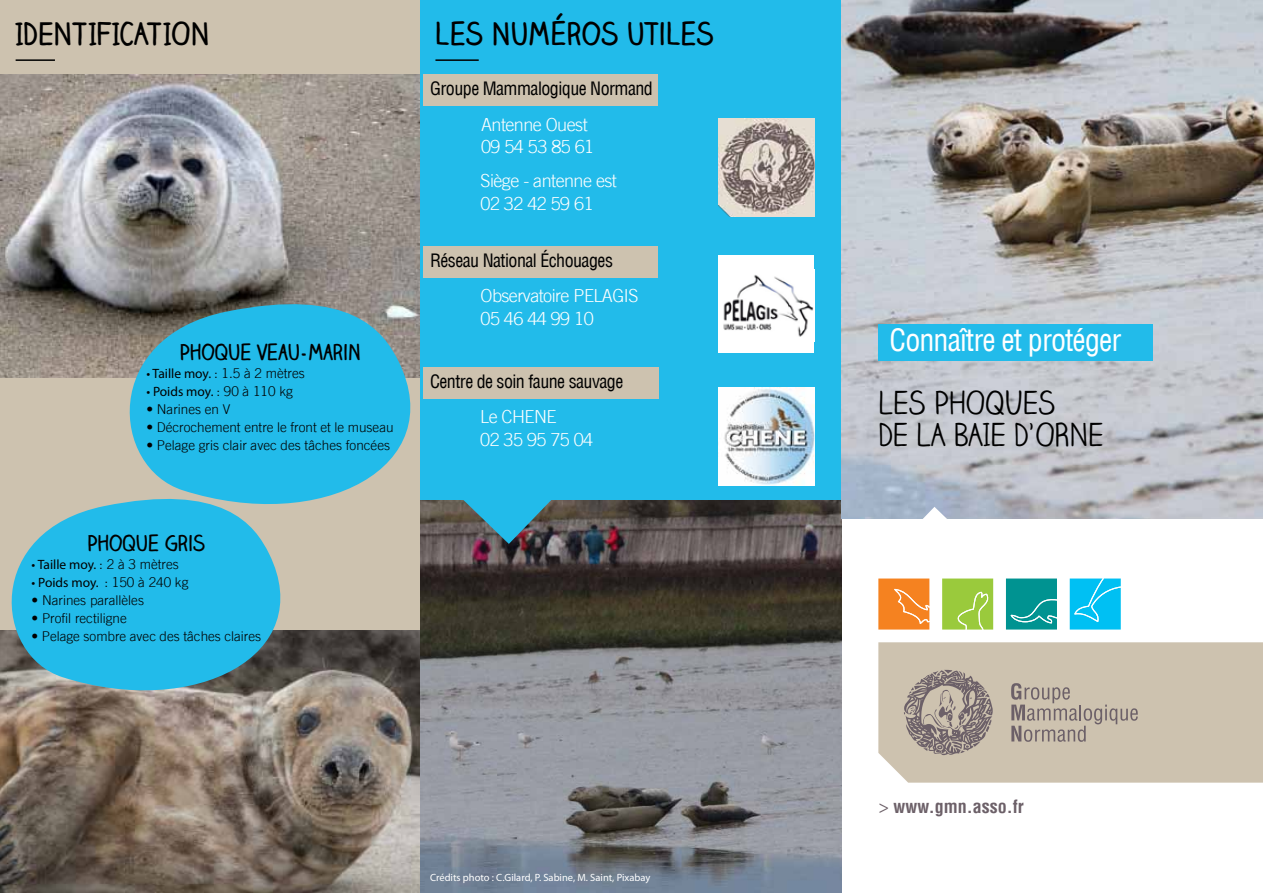
<style>
.page{position:relative;width:1263px;height:893px;background:#fff}
.page>*{position:absolute;margin:0;border:0;box-sizing:border-box;transform-origin:0 0}
.t1{font:31.5px/31.5px "Claire Hand";color:#000}
.t2{font:700 30px "Claire Hand";color:#000}
.t3{font:condensed 30px "Helvetica LT";letter-spacing:-.03em;color:#fff}
.t4{font:700 21px "Claire Hand";color:#000}
.t5{font:300 18px/22.5px "Trade Gothic LT";letter-spacing:-.03em;color:#fff}
.t6{font:condensed 18px "Helvetica LT";letter-spacing:-.03em;color:#000}
.t7{font:700 condensed 18px "Helvetica LT";color:#6c6068}
.t8{font:300 13.5px "Trade Gothic LT";color:#000}
.t9{font:13.5px "Myriad Pro";color:#000}
.t10{font:10.5px "Myriad Pro";color:#fff}
.s1{font-family:"Myriad Pro";font-weight:400}
.s2{font-family:"Trade Gothic LT";font-weight:300}
.s3{font-family:"Myriad Pro";font-weight:400;font-stretch:normal}
</style>
<div class="page">
<div style="left:0;top:0;width:434px;height:893px;background:#cdc2af"></div>
<div style="left:421px;top:0;width:420px;height:893px;background:#22bbea"></div>
<hr style="left:16px;top:59px;width:39px;height:2px;background:#000">
<img style="left:421px;top:501px;width:420px;height:392px">
<svg style="left:456px;top:500px;width:105px;height:44px"></svg>
<hr style="left:435px;top:59px;width:44px;height:2px;background:#000">
<div style="left:423px;top:74px;width:235px;height:32px;background:#cdc2af"></div>
<div style="left:423px;top:246px;width:235px;height:32px;background:#cdc2af"></div>
<div style="left:423px;top:367px;width:236px;height:32px;background:#cdc2af"></div>
<img style="left:719px;top:388px;width:95px;height:98px">
<div style="left:719px;top:255px;width:95px;height:98px;background:#fff"></div>
<img style="left:723px;top:275px;width:91px;height:62px">
<img style="left:841px;top:0;width:422px;height:519px">
<div style="left:878px;top:324px;width:275px;height:36px;background:#22bbea"></div>
<img style="left:719px;top:118px;width:95px;height:98px">
<svg style="left:907px;top:507px;width:58px;height:12px"></svg>
<div style="left:878px;top:642px;width:385px;height:141px;background:#cdc2af"></div>
<svg style="left:942px;top:578px;width:51px;height:52px;background:#a1ce4b"></svg>
<svg style="left:1006px;top:578px;width:51px;height:52px;background:#149b99"></svg>
<svg style="left:1070px;top:578px;width:51px;height:52px;background:#17c5f3"></svg>
<svg style="left:878px;top:578px;width:51px;height:52px;background:#f58c32"></svg>
<svg style="left:1011px;top:683px;width:127px;height:59px;background:#baafa1"></svg>
<svg style="left:904px;top:670px;width:90px;height:86px;background:#a59a92"></svg>
<img style="left:0;top:74px;width:420px;height:303px">
<svg style="left:100px;top:286px;width:350px;height:248px;fill:#22bbea"></svg>
<img style="left:0;top:630px;width:420px;height:263px">
<svg style="left:0;top:482px;width:318px;height:237px;fill:#22bbea"></svg>
<h2 class="t2" style="left:16px;top:13px;width:195px">IDENTIFICATION</h2>
<h2 class="t2" style="left:435px;top:13px;width:281px">LES NUMÉROS UTILES</h2>
<h3 class="t6" style="left:430px;top:77px;width:224px">Groupe Mammalogique Normand</h3>
<h3 class="t5" style="left:481px;top:113px;width:115px">Antenne Ouest<br>09 54 53 85 61</h3>
<h3 class="t5" style="left:481px;top:169px;width:138px">Siège - antenne est<br>02 32 42 59 61</h3>
<h3 class="t6" style="left:430px;top:249px;width:184px">Réseau National Échouages</h3>
<h3 class="t4" style="left:180px;top:338px;width:182px">PHOQUE VEAU-MARIN</h3>
<p class="t8" style="left:146px;top:365px;width:160px"><span class="s1">• Taille moy.</span> : 1.5 à 2 mètres</p>
<p class="t9" style="left:146px;top:383px;width:148px">• Poids moy. <span class="s2">: 90 à 110 kg</span></p>
<p class="t8" style="left:146px;top:401px;width:86px">• Narines en V</p>
<p class="t8" style="left:146px;top:419px;width:249px">• Décrochement entre le front et le museau</p>
<p class="t8" style="left:146px;top:437px;width:245px">• Pelage gris clair avec des tâches foncées</p>
<h3 class="t4" style="left:87px;top:528px;width:119px">PHOQUE GRIS</h3>
<p class="t9" style="left:32px;top:556px;width:149px">• Taille moy. <span class="s2">: 2 à 3 mètres</span></p>
<p class="t9" style="left:32px;top:574px;width:158px">• Poids moy. <span class="s2">: 150 à 240 kg</span></p>
<p class="t8" style="left:32px;top:592px;width:114px">• Narines parallèles</p>
<p class="t8" style="left:32px;top:610px;width:97px">• Profil rectiligne</p>
<p class="t8" style="left:32px;top:628px;width:231px">• Pelage sombre avec des tâches claires</p>
<h3 class="t5" style="left:481px;top:285px;width:159px">Observatoire PELAGIS<br>05 46 44 99 10</h3>
<h3 class="t6" style="left:430px;top:370px;width:195px">Centre de soin faune sauvage</h3>
<h3 class="t5" style="left:480px;top:405px;width:115px">Le CHENE<br>02 35 95 75 04</h3>
<p class="t10" style="left:430px;top:871px;width:222px">Crédits photo : C.Gilard, P. Sabine, M. Saint, Pixabay</p>
<h2 class="t3" style="left:890px;top:321px;width:233px">Connaître et protéger</h2>
<h1 class="t1" style="left:878px;top:387px;width:226px">LES PHOQUES<br>DE LA BAIE D’ORNE</h1>
<h3 class="t7" style="left:878px;top:795px;width:147px"><span class="s3">&gt;</span> www.gmn.asso.fr</h3>
</div>
